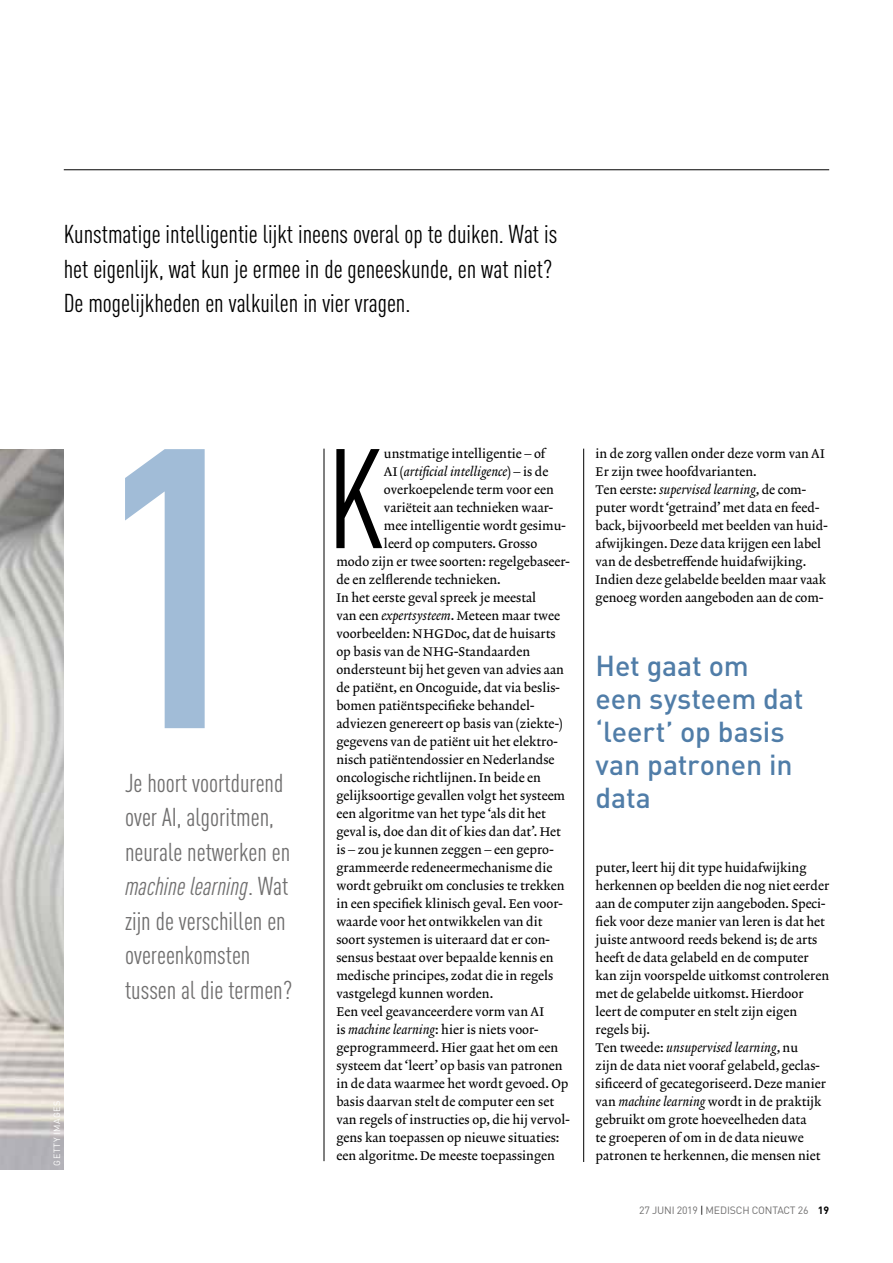
<style>
.page{position:relative;width:893px;height:1263px;background:#fff}
.page>*{position:absolute;margin:0;border:0;box-sizing:border-box;transform-origin:0 0}
.t1{font:condensed 139.2px "DINOT";color:#000}
.t2{font:500 28.5px/33px "DINOT";letter-spacing:-.005em;color:#507da8}
.t3{font:condensed 25.5px/34.5px "DINOT";color:#000}
.t4{font:condensed 25.5px/34.5px "DINOT";color:#706f6f}
.t5{font:12.75px/18px "Lexicon No 2 Roman A";color:#000}
.t6{font:12.75px "Lexicon No 2 Italic A";color:#000}
.t7{font:10.5px "DINOT";letter-spacing:-.015em;color:#706f6f}
.t8{font:9px "DINOT";letter-spacing:.06em;color:#fff}
.s1{font-style:italic}
.s2{font-family:"Lexicon No 2 Roman A"}
.s3{font-family:"Lexicon No 2 Italic A"}
.s4{color:#000}
.s5{font-weight:700;color:#000}
</style>
<div class="page">
<img style="left:0;top:449px;width:64px;height:721px">
<hr style="left:64px;top:169px;width:765px;height:1px;background:#000">
<svg style="left:125px;top:449px;width:80px;height:279px"></svg>
<hr style="left:324px;top:449px;width:1px;height:712px;background:#000">
<hr style="left:583px;top:449px;width:1px;height:713px;background:#000">
<h3 class="t3" style="left:64px;top:217px;width:495px">Kunstmatige intelligentie lijkt ineens overal op te duiken. Wat is het eigenlijk, wat kun je ermee in de geneeskunde, en wat niet?<br>De mogelijkheden en valkuilen in vier vragen.</h3>
<p class="t8" style="left:51px;top:1165px;width:66px;rotate:-90deg">GETTY IMAGES</p>
<h3 class="t4" style="left:125px;top:765px;width:169px">Je hoort voortdurend over AI, algoritmen, neurale netwerken en <span class="s1">machine learning</span>. Wat zijn de verschillen en overeenkomsten tussen al die termen?</h3>
<h1 class="t1" style="left:327px;top:418px;width:58px">K</h1>
<p class="t5" style="left:384px;top:445px;width:163px">unstmatige intelligentie – of</p>
<p class="t6" style="left:384px;top:464px;width:166px"><span class="s2">AI (</span>artificial intelligence<span class="s2">) – is de</span></p>
<p class="t5" style="left:384px;top:481px;width:171px">overkoepelende term voor een</p>
<p class="t5" style="left:384px;top:499px;width:171px">variëteit aan technieken waar-</p>
<p class="t5" style="left:384px;top:517px;width:183px">mee intelligentie wordt gesimu-</p>
<p class="t5" style="left:384px;top:535px;width:155px">leerd op computers. Grosso</p>
<p class="t5" style="left:336px;top:553px;width:235px">modo zijn er twee soorten: regelgebaseer-</p>
<p class="t5" style="left:336px;top:571px;width:166px">de en zelflerende technieken.</p>
<p class="t5" style="left:336px;top:589px;width:201px">In het eerste geval spreek je meestal</p>
<p class="t5" style="left:336px;top:607px;width:225px">van een <span class="s3">expertsysteem</span>. Meteen maar twee</p>
<p class="t5" style="left:336px;top:625px;width:221px">voorbeelden: NHGDoc, dat de huisarts</p>
<p class="t5" style="left:336px;top:643px;width:195px">op basis van de NHG-Standaarden</p>
<p class="t5" style="left:336px;top:661px;width:229px">ondersteunt bij het geven van advies aan</p>
<p class="t5" style="left:336px;top:679px;width:224px">de patiënt, en Oncoguide, dat via beslis-</p>
<p class="t5" style="left:336px;top:697px;width:199px">bomen patiëntspecifieke behandel-</p>
<p class="t5" style="left:336px;top:715px;width:228px">adviezen genereert op basis van (ziekte-)</p>
<p class="t5" style="left:336px;top:733px;width:223px">gegevens van de patiënt uit het elektro-</p>
<p class="t5" style="left:336px;top:751px;width:220px">nisch patiëntendossier en Nederlandse</p>
<p class="t5" style="left:336px;top:769px;width:206px">oncologische richtlijnen. In beide en</p>
<p class="t5" style="left:336px;top:787px;width:230px">gelijksoortige gevallen volgt het systeem</p>
<p class="t5" style="left:336px;top:805px;width:211px">een algoritme van het type ‘als dit het</p>
<p class="t5" style="left:336px;top:823px;width:226px">geval is, doe dan dit of kies dan dat’. Het</p>
<p class="t5" style="left:336px;top:841px;width:219px">is – zou je kunnen zeggen – een gepro-</p>
<p class="t5" style="left:336px;top:859px;width:218px">grammeerde redeneermechanisme die</p>
<p class="t5" style="left:336px;top:877px;width:230px">wordt gebruikt om conclusies te trekken</p>
<p class="t5" style="left:336px;top:895px;width:228px">in een specifiek klinisch geval. Een voor-</p>
<p class="t5" style="left:336px;top:913px;width:208px">waarde voor het ontwikkelen van dit</p>
<p class="t5" style="left:336px;top:931px;width:214px">soort systemen is uiteraard dat er con-</p>
<p class="t5" style="left:336px;top:949px;width:219px">sensus bestaat over bepaalde kennis en</p>
<p class="t5" style="left:336px;top:967px;width:219px">medische principes, zodat die in regels</p>
<p class="t5" style="left:336px;top:985px;width:158px">vastgelegd kunnen worden.</p>
<p class="t5" style="left:336px;top:1003px;width:209px">Een veel geavanceerdere vorm van AI</p>
<p class="t5" style="left:336px;top:1021px;width:203px">is <span class="s3">machine learning</span>: hier is niets voor-</p>
<p class="t5" style="left:336px;top:1039px;width:223px">geprogrammeerd. Hier gaat het om een</p>
<p class="t5" style="left:336px;top:1057px;width:228px">systeem dat ‘leert’ op basis van patronen</p>
<p class="t5" style="left:336px;top:1075px;width:234px">in de data waarmee het wordt gevoed. Op</p>
<p class="t5" style="left:336px;top:1093px;width:219px">basis daarvan stelt de computer een set</p>
<p class="t5" style="left:336px;top:1111px;width:235px">van regels of instructies op, die hij vervol-</p>
<p class="t5" style="left:336px;top:1129px;width:225px">gens kan toepassen op nieuwe situaties:</p>
<p class="t5" style="left:336px;top:1147px;width:220px">een algoritme. De meeste toepassingen</p>
<p class="t5" style="left:596px;top:445px;width:231px">in de zorg vallen onder deze vorm van AI<br>Er zijn twee hoofdvarianten.</p>
<p class="t6" style="left:596px;top:482px;width:212px"><span class="s2">Ten eerste:</span> supervised learning<span class="s2">, de com-</span></p>
<p class="t5" style="left:596px;top:499px;width:234px">puter wordt ‘getraind’ met data en feed&shy;back, bijvoorbeeld met beelden van huid&shy;afwijkingen. Deze data krijgen een label van de desbetreffende huidafwijking.<br>Indien deze gelabelde beelden maar vaak genoeg worden aangeboden aan de com-</p>
<h2 class="t2" style="left:596px;top:648px;width:209px">Het gaat om<br>een systeem dat ‘leert’ op basis van patronen in data</h2>
<p class="t5" style="left:596px;top:859px;width:235px">puter, leert hij dit type huidafwijking herkennen op beelden die nog niet eerder aan de computer zijn aangeboden. Speci&shy;fiek voor deze manier van leren is dat het juiste antwoord reeds bekend is; de arts heeft de data gelabeld en de computer kan zijn voorspelde uitkomst controleren met de gelabelde uitkomst. Hierdoor leert de computer en stelt zijn eigen regels bij.</p>
<p class="t6" style="left:596px;top:1040px;width:204px"><span class="s2">Ten tweede:</span> unsupervised learning<span class="s2">, nu</span></p>
<p class="t5" style="left:596px;top:1057px;width:232px">zijn de data niet vooraf gelabeld, geclas&shy;sificeerd of gecategoriseerd. Deze manier van <span class="s3">machine learning</span> wordt in de praktijk gebruikt om grote hoeveelheden data<br>te groeperen of om in de data nieuwe patronen te herkennen, die mensen niet</p>
<p class="t7" style="left:639px;top:1203px;width:192px">27 JUNI 2019 <span class="s4">|</span> MEDISCH CONTACT 26 <span class="s5">19</span></p>
</div>
